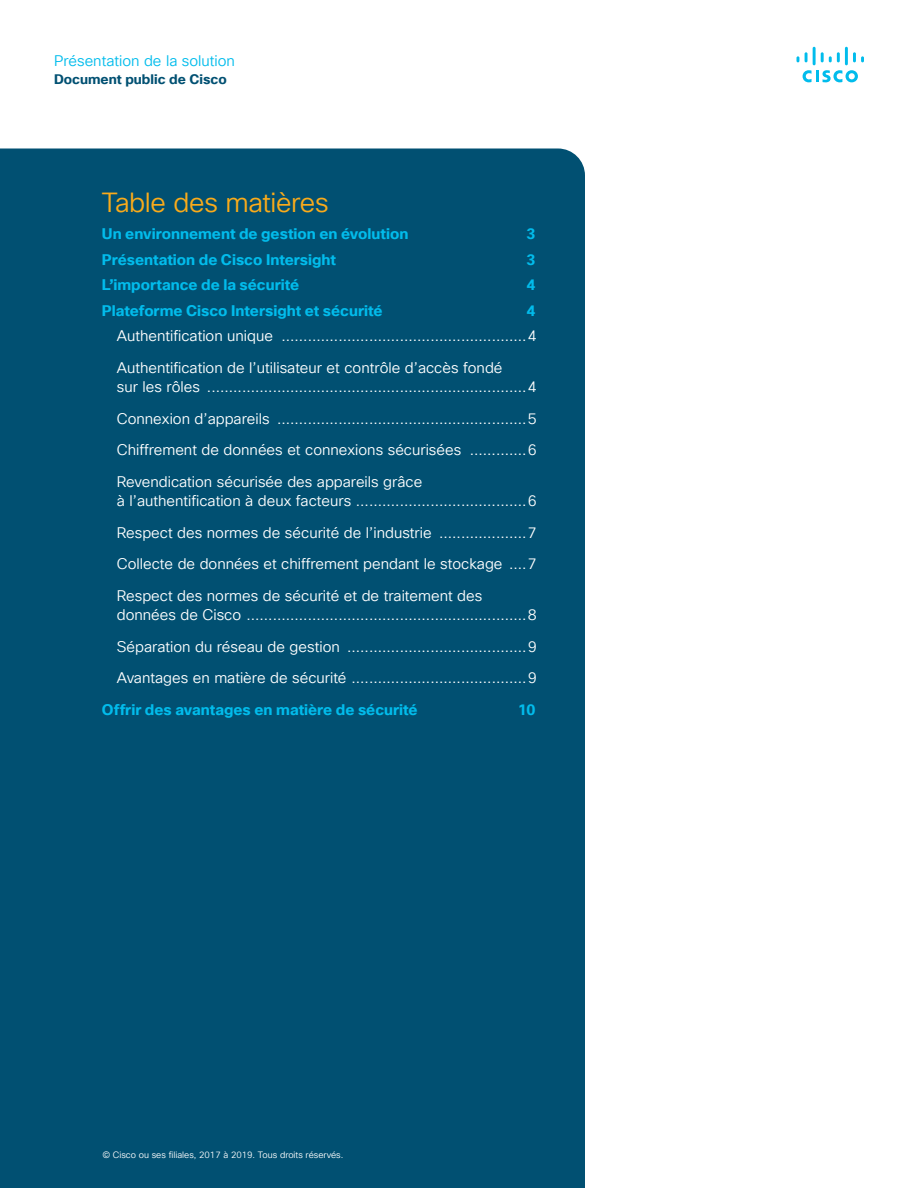
<style>
.page{position:relative;width:918px;height:1188px;background:#fff}
.page>*{position:absolute;margin:0;border:0;box-sizing:border-box;transform-origin:0 0}
.Subhead2_Orange{font:27px "Cisco Sans TT Light";letter-spacing:-.015em;color:#faab1a}
.t1{font:15px/19.5px "Cisco Sans TT Light";color:#fff}
.t2{font:700 15px "Cisco Sans TT";color:#01bcec}
.t3{font:15px "Cisco Sans TT Light";color:#01bcec}
.t4{font:700 13.5px "Cisco Sans TT";color:#015072}
.t5{font:9px "Cisco Sans TT Light";color:#fff}
</style>
<div class="page">
<div style="left:0;top:148px;width:585px;height:1040px;background:#015072"></div>
<svg style="left:803px;top:70px;width:55px;height:12px"></svg>
<svg style="left:797px;top:56px;width:2px;height:6px"></svg>
<svg style="left:805px;top:52px;width:3px;height:10px"></svg>
<hr style="left:813px;top:47px;width:3px;height:18px;background:#01bcec">
<svg style="left:821px;top:52px;width:19px;height:10px"></svg>
<hr style="left:845px;top:47px;width:3px;height:18px;background:#01bcec">
<svg style="left:853px;top:52px;width:11px;height:10px"></svg>
<p class="t3" style="left:54px;top:51px;width:183px">Présentation de la solution</p>
<p class="t4" style="left:54px;top:70px;width:174px">Document public de Cisco</p>
<p class="Subhead2_Orange" style="left:102px;top:185px;width:228px">Table des matières</p>
<p class="t2" style="left:102px;top:224px;width:308px">Un environnement de gestion en évolution</p>
<p class="t2" style="left:526px;top:224px;width:10px">3</p>
<p class="t2" style="left:102px;top:250px;width:236px">Présentation de Cisco Intersight</p>
<p class="t2" style="left:526px;top:250px;width:10px">3</p>
<p class="t2" style="left:102px;top:275px;width:199px">L’importance de la sécurité</p>
<p class="t2" style="left:526px;top:275px;width:10px">4</p>
<p class="t2" style="left:102px;top:301px;width:282px">Plateforme Cisco Intersight et sécurité</p>
<p class="t2" style="left:526px;top:301px;width:10px">4</p>
<p class="t1" style="left:117px;top:327px;width:422px">Authentification unique ........................................................4</p>
<p class="t1" style="left:117px;top:358px;width:422px">Authentification de l’utilisateur et contrôle d’accès fondé<br>sur les rôles .........................................................................4</p>
<p class="t1" style="left:117px;top:409px;width:422px">Connexion d’appareils .........................................................5</p>
<p class="t1" style="left:117px;top:441px;width:422px">Chiffrement de données et connexions sécurisées .............6</p>
<p class="t1" style="left:117px;top:472px;width:422px">Revendication sécurisée des appareils grâce<br>à l’authentification à deux facteurs .......................................6</p>
<p class="t1" style="left:117px;top:523px;width:422px">Respect des normes de sécurité de l’industrie ....................7</p>
<p class="t1" style="left:117px;top:555px;width:422px">Collecte de données et chiffrement pendant le stockage ....7</p>
<p class="t1" style="left:117px;top:586px;width:422px">Respect des normes de sécurité et de traitement des données de Cisco ................................................................8</p>
<p class="t1" style="left:117px;top:637px;width:422px">Séparation du réseau de gestion .........................................9</p>
<p class="t1" style="left:117px;top:669px;width:422px">Avantages en matière de sécurité ........................................9</p>
<p class="t2" style="left:102px;top:700px;width:317px">Offrir des avantages en matière de sécurité</p>
<p class="t2" style="left:518px;top:700px;width:19px">10</p>
<p class="t5" style="left:102px;top:1149px;width:242px">© Cisco ou ses filiales, 2017 à 2019. Tous droits réservés.</p>
</div>
